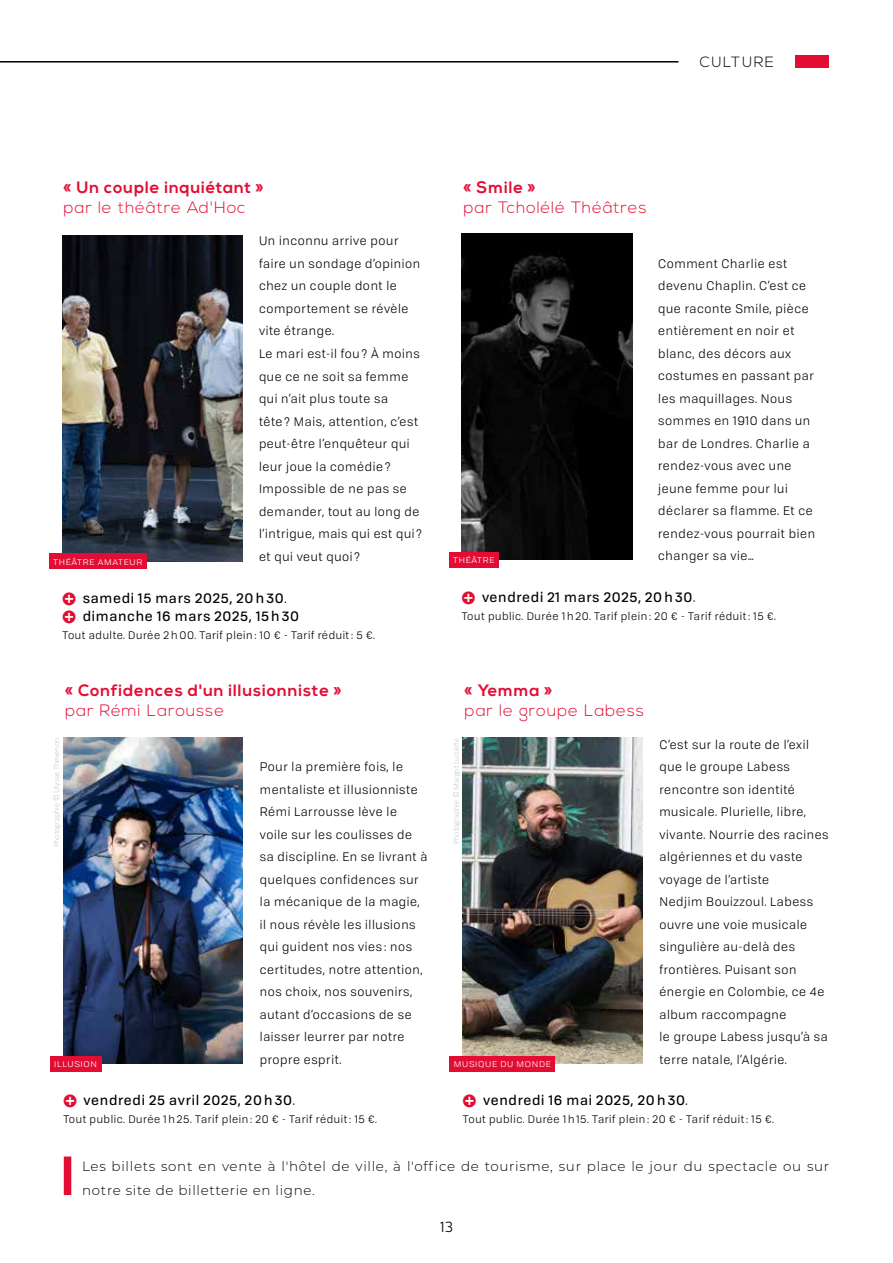
<style>
.page{position:relative;width:893px;height:1263px;background:#fff}
.page>*{position:absolute;margin:0;border:0;box-sizing:border-box;transform-origin:0 0}
.t1{font:300 16.5px "Nexa";letter-spacing:.05em;color:#e30d34}
.t2{font:700 16.5px "Nexa";letter-spacing:.05em;color:#e30d34}
.t3{font:300 14.85px "Nexa";letter-spacing:.1em;color:#000}
.t4{font:300 14.85px "Neris";color:#000}
.t5{font:13.5px/18px "Tofino";letter-spacing:.05em;color:#000}
.t6{font:300 13.5px/24px "Montserrat";letter-spacing:.05em;color:#000}
.t7{font:12.15px/22.5px "Tofino";letter-spacing:.05em;color:#000}
.t8{font:10.8px "Tofino";letter-spacing:.05em;color:#000}
.t9{font:300 8.1px "Calibri";color:#cacaca}
.t10{font:8.1px "Tofino";letter-spacing:.075em;color:#fff;scale:1.11 1}
.s1{font-style:inherit}
</style>
<div class="page">
<img style="left:462px;top:234px;width:171px;height:325px">
<div style="left:449px;top:552px;width:50px;height:15px;background:#e30d34"></div>
<img style="left:63px;top:737px;width:180px;height:327px">
<div style="left:50px;top:1056px;width:51px;height:15px;background:#e30d34"></div>
<img style="left:63px;top:235px;width:180px;height:327px">
<div style="left:49px;top:554px;width:97px;height:15px;background:#e30d34"></div>
<img style="left:463px;top:737px;width:179px;height:327px">
<div style="left:450px;top:1056px;width:105px;height:15px;background:#e30d34"></div>
<div style="left:64px;top:1156px;width:7px;height:39px;background:#e30d34"></div>
<hr style="left:0;top:61px;width:678px;height:2px;background:#000">
<div style="left:795px;top:55px;width:34px;height:13px;background:#e30d34"></div>
<p class="t3" style="left:700px;top:53px;width:76px">CULTURE</p>
<h1 class="t2" style="left:63px;top:178px;width:202px">« Un couple inquiétant »</h1>
<h1 class="t1" style="left:63px;top:198px;width:184px">par le théâtre Ad'Hoc</h1>
<h1 class="t2" style="left:463px;top:178px;width:74px">« Smile »</h1>
<h1 class="t1" style="left:463px;top:197px;width:185px">par Tcholélé Théâtres</h1>
<p class="t7" style="left:259px;top:229px;width:165px">Un inconnu arrive pour faire un sondage d’opinion chez un couple dont le comportement se révèle vite étrange.<br>Le mari est-il fou ? À moins que ce ne soit sa femme qui n’ait plus toute sa<br>tête ? Mais, attention, c’est peut-être l’enquêteur qui leur joue la comédie ?<br>Impossible de ne pas se demander, tout au long de l’intrigue, mais qui est qui ? et qui veut quoi ?</p>
<p class="t5" style="left:83px;top:588px;width:218px">samedi 15 mars 2025, 20 h 30<span class="s1">. </span>dimanche 16 mars 2025, 15 h 30</p>
<p class="t8" style="left:63px;top:627px;width:314px">Tout adulte. Durée 2 h 00. Tarif plein : 10 € - Tarif réduit : 5 €.</p>
<p class="t10" style="left:53px;top:556px;width:82px">THÉÂTRE AMATEUR</p>
<p class="t10" style="left:453px;top:554px;width:39px">THÉÂTRE</p>
<p class="t7" style="left:658px;top:251px;width:158px">Comment Charlie est devenu Chaplin. C’est ce que raconte Smile, pièce entièrement en noir et blanc, des décors aux costumes en passant par les maquillages. Nous sommes en 1910 dans un bar de Londres. Charlie a rendez-vous avec une jeune femme pour lui déclarer sa flamme. Et ce rendez-vous pourrait bien changer sa vie…</p>
<p class="t5" style="left:482px;top:587px;width:215px">vendredi 21 mars 2025, 20 h 30<span class="s1">.</span></p>
<p class="t8" style="left:462px;top:608px;width:316px">Tout public. Durée 1 h 20. Tarif plein : 20 € - Tarif réduit : 15 €.</p>
<h1 class="t2" style="left:65px;top:680px;width:278px">« Confidences d'un illusionniste »</h1>
<h1 class="t1" style="left:65px;top:700px;width:161px">par Rémi Larousse</h1>
<h1 class="t2" style="left:465px;top:680px;width:89px">« Yemma »</h1>
<h1 class="t1" style="left:465px;top:700px;width:181px">par le groupe Labess</h1>
<p class="t9" style="left:51px;top:847px;width:110px;rotate:-90deg">Photographie © Ulysse Thevenon</p>
<p class="t10" style="left:54px;top:1058px;width:40px">ILLUSION</p>
<p class="t7" style="left:260px;top:755px;width:169px">Pour la première fois, le mentaliste et illusionniste<br>Rémi Larrousse lève le voile sur les coulisses de sa discipline. En se livrant à quelques confidences sur la mécanique de la magie, il nous révèle les illusions qui guident nos vies : nos certitudes, notre attention, nos choix, nos souvenirs, autant d’occasions de se laisser leurrer par notre propre esprit.</p>
<p class="t9" style="left:451px;top:844px;width:108px;rotate:-90deg">Photographie © Margot Luciarte</p>
<p class="t10" style="left:454px;top:1058px;width:89px">MUSIQUE DU MONDE</p>
<p class="t7" style="left:659px;top:732px;width:171px">C’est sur la route de l’exil que le groupe Labess rencontre son identité musicale. Plurielle, libre, vivante. Nourrie des racines algériennes et du vaste voyage de l’artiste<br>Nedjim Bouizzoul. Labess ouvre une voie musicale singulière au-delà des frontières. Puisant son énergie en Colombie, ce 4e album raccompagne<br>le groupe Labess jusqu’à sa terre natale, l’Algérie.</p>
<p class="t5" style="left:84px;top:1090px;width:213px">vendredi 25 avril 2025, 20 h 30<span class="s1">.</span></p>
<p class="t8" style="left:63px;top:1111px;width:315px">Tout public. Durée 1 h 25. Tarif plein : 20 € - Tarif réduit : 15 €.</p>
<p class="t5" style="left:483px;top:1090px;width:206px">vendredi 16 mai 2025, 20 h 30<span class="s1">.</span></p>
<p class="t8" style="left:463px;top:1111px;width:312px">Tout public. Durée 1 h 15. Tarif plein : 20 € - Tarif réduit : 15 €.</p>
<p class="t6" style="left:82px;top:1154px;width:749px">Les billets sont en vente à l'hôtel de ville, à l'office de tourisme, sur place le jour du spectacle ou sur notre site de billetterie en ligne.</p>
<p class="t4" style="left:440px;top:1217px;width:15px">13</p>
</div>
